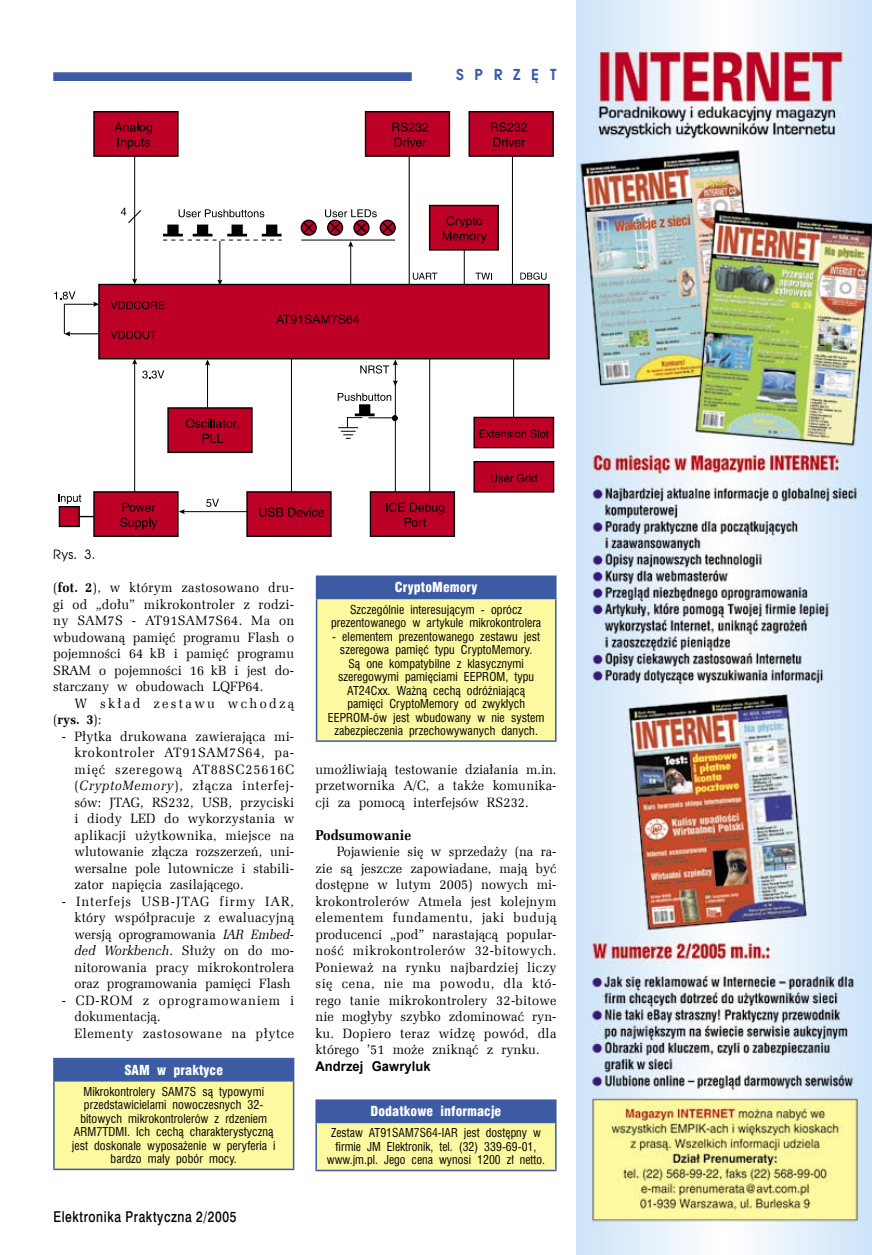
<style>
.page{position:relative;width:872px;height:1255px;background:#fff}
.page>*{position:absolute;margin:0;border:0;box-sizing:border-box;transform-origin:0 0}
.elekprakt{font:15px "Swis 721 Md EU Normal";letter-spacing:.05em;color:#000;scale:.8 1}
.nagl_lewa_str{font:700 15px "Avalon";color:#3c5ba3}
.Head1{font:14.25px "Zapf Ellipt EU Bold";color:#000;scale:.96 1}
.Body_text{font:13.5px/16.5px "Zapf Ellipt EU Normal";letter-spacing:.005em;color:#000;text-align:justify;scale:.96 1}
.pnstrony{font:13.5px/16.5px "Zapf Ellipt EU Normal";letter-spacing:.005em;color:#000;text-align:justify;scale:.96 1}
.tab_nagl{font:13.5px "Swis 721 Blk Cn EU Normal";letter-spacing:.005em;color:#fff}
.Body_text-2{font:13.5px/16.5px "Zapf Ellipt EU Normal";letter-spacing:.065em;color:#000;scale:.96 1}
.Body_text-3{font:13.5px/16.5px "Zapf Ellipt EU Normal";letter-spacing:.18em;color:#000;scale:.96 1}
.Body_text-4{font:13.5px "Zapf Ellipt EU Normal";letter-spacing:.045em;color:#000;scale:.96 1}
.autor{font:700 13.5px "Arial";letter-spacing:.005em;color:#000;scale:.96 1}
.spis{font:12.75px "Avalon";color:#000}
.tabela{font:12px/13.5px "Swis 721 Cn EU Normal";letter-spacing:.005em;color:#000;text-align:center}
.s1{font-family:"Zapf Ellipt EU Bold"}
.s2{font-family:"Zapf Ellipt EU Italic"}
</style>
<div class="page">
<svg style="left:58px;top:111px;width:497px;height:426px"></svg>
<div style="left:267px;top:225px;width:10px;height:10px;background:#000"></div>
<div style="left:266px;top:224px;width:11px;height:12px;border:1px solid #000"></div>
<div style="left:232px;top:225px;width:10px;height:10px;background:#000"></div>
<div style="left:231px;top:224px;width:12px;height:12px;border:1px solid #000"></div>
<div style="left:198px;top:225px;width:9px;height:10px;background:#000"></div>
<div style="left:197px;top:224px;width:11px;height:12px;border:1px solid #000"></div>
<svg style="left:163px;top:234px;width:118px;height:7px"></svg>
<div style="left:168px;top:225px;width:10px;height:10px;background:#000"></div>
<div style="left:167px;top:224px;width:12px;height:12px;border:1px solid #000"></div>
<hr style="left:163px;top:234px;width:20px;height:2px;background:#000">
<svg style="left:114px;top:122px;width:38px;height:27px"></svg>
<svg style="left:392px;top:122px;width:36px;height:10px"></svg>
<svg style="left:394px;top:138px;width:32px;height:9px"></svg>
<svg style="left:443px;top:216px;width:43px;height:27px"></svg>
<svg style="left:120px;top:502px;width:37px;height:27px"></svg>
<svg style="left:259px;top:507px;width:65px;height:10px"></svg>
<svg style="left:386px;top:502px;width:58px;height:25px"></svg>
<svg style="left:186px;top:418px;width:52px;height:25px"></svg>
<svg style="left:479px;top:429px;width:69px;height:9px"></svg>
<svg style="left:491px;top:474px;width:45px;height:8px"></svg>
<svg style="left:491px;top:122px;width:36px;height:10px"></svg>
<svg style="left:493px;top:138px;width:32px;height:9px"></svg>
<svg style="left:179px;top:209px;width:85px;height:8px"></svg>
<svg style="left:325px;top:209px;width:52px;height:8px"></svg>
<svg style="left:413px;top:273px;width:24px;height:7px"></svg>
<svg style="left:475px;top:273px;width:17px;height:6px"></svg>
<svg style="left:520px;top:272px;width:26px;height:8px"></svg>
<svg style="left:276px;top:314px;width:83px;height:10px"></svg>
<svg style="left:206px;top:499px;width:13px;height:8px"></svg>
<svg style="left:58px;top:494px;width:23px;height:10px"></svg>
<svg style="left:142px;top:370px;width:22px;height:8px"></svg>
<svg style="left:111px;top:301px;width:54px;height:8px"></svg>
<svg style="left:111px;top:331px;width:45px;height:8px"></svg>
<svg style="left:54px;top:291px;width:45px;height:45px"></svg>
<svg style="left:291px;top:358px;width:139px;height:134px"></svg>
<div style="left:54px;top:1058px;width:239px;height:22px;background:#3c5ba3"></div>
<div style="left:54px;top:1080px;width:239px;height:89px;background:#fdf9a0"></div>
<hr style="left:53px;top:1057px;width:241px;height:2px;background:#3c5ba3">
<hr style="left:53px;top:1059px;width:2px;height:20px;background:#3c5ba3">
<svg style="left:293px;top:1059px;width:1px;height:20px"></svg>
<hr style="left:53px;top:1079px;width:241px;height:2px;background:#3c5ba3">
<hr style="left:53px;top:1081px;width:2px;height:87px;background:#3c5ba3">
<hr style="left:293px;top:1081px;width:1px;height:87px;background:#3c5ba3">
<hr style="left:53px;top:1168px;width:241px;height:1px;background:#3c5ba3">
<div style="left:316px;top:1100px;width:240px;height:22px;background:#3c5ba3"></div>
<div style="left:316px;top:1122px;width:240px;height:48px;background:#fdf9a0"></div>
<hr style="left:315px;top:1099px;width:241px;height:1px;background:#3c5ba3">
<hr style="left:315px;top:1100px;width:2px;height:21px;background:#3c5ba3">
<hr style="left:315px;top:1121px;width:241px;height:2px;background:#3c5ba3">
<hr style="left:315px;top:1123px;width:2px;height:46px;background:#3c5ba3">
<hr style="left:555px;top:1123px;width:1px;height:46px;background:#3c5ba3">
<hr style="left:315px;top:1169px;width:241px;height:2px;background:#3c5ba3">
<div style="left:316px;top:576px;width:240px;height:22px;background:#3c5ba3"></div>
<div style="left:316px;top:598px;width:240px;height:143px;background:#fdf9a0"></div>
<hr style="left:316px;top:599px;width:1px;height:141px;background:#3c5ba3">
<hr style="left:555px;top:599px;width:1px;height:141px;background:#3c5ba3">
<hr style="left:316px;top:740px;width:240px;height:1px;background:#3c5ba3">
<hr style="left:316px;top:575px;width:240px;height:2px;background:#3c5ba3">
<hr style="left:316px;top:597px;width:240px;height:2px;background:#3c5ba3">
<div style="left:54px;top:73px;width:357px;height:7px;background:#3c5ba3"></div>
<div style="left:53px;top:72px;width:359px;height:9px;border:2px solid #3c5ba3"></div>
<img style="left:576px;top:0;width:296px;height:1254px">
<p class="nagl_lewa_str" style="left:456px;top:65px;width:102px">S P R Z Ę T</p>
<p class="spis" style="left:53px;top:546px;width:44px">Rys. 3.</p>
<p class="pnstrony" style="left:53px;top:579px;width:253px">(<span class="s1">fot. 2</span>), w którym zastosowano dru&shy;gi od „dołu” mikrokontroler z rodzi&shy;ny SAM7S - AT91SAM7S64. Ma on wbudowaną pamięć programu Flash o pojemności 64 kB i pamięć programu SRAM o pojemności 16 kB i jest do&shy;starczany w obudowach LQFP64.</p>
<p class="Body_text-3" style="left:53px;top:695px;width:252px;text-indent:21px">W skład zestawu wchodzą (<span class="s1">rys. 3</span>):</p>
<p class="Body_text" style="left:74px;top:728px;width:230px;text-indent:-13px">- Płytka drukowana zawierająca mi&shy;krokontroler AT91SAM7S64, pa&shy;mięć szeregową AT88SC25616C (<span class="s2">CryptoMemory</span>), złącza interfej&shy;sów: JTAG, RS232, USB, przyciski i diody LED do wykorzystania w aplikacji użytkownika, miejsce na wlutowanie złącza rozszerzeń, uni&shy;wersalne pole lutownicze i stabili&shy;zator napięcia zasilającego.</p>
<p class="Body_text" style="left:74px;top:893px;width:230px;text-indent:-13px">- Interfejs USB-JTAG firmy IAR, który współpracuje z ewaluacyjną wersją oprogramowania <span class="s2">IAR Embed&shy;ded Workbench</span>. Służy on do mo&shy;nitorowania pracy mikrokontrolera oraz programowania pamięci Flash</p>
<p class="Body_text-2" style="left:74px;top:992px;width:230px;text-indent:-13px">- CD-ROM z oprogramowaniem i dokumentacją.</p>
<p class="Body_text-4" style="left:74px;top:1024px;width:230px">Elementy zastosowane na płytce</p>
<p class="tab_nagl" style="left:124px;top:1061px;width:100px">SAM w praktyce</p>
<p class="tabela" style="left:72px;top:1084px;width:205px">Mikrokontrolery SAM7S są typowymi przedstawicielami nowoczesnych 32- bitowych mikrokontrolerów z rdzeniem ARM7TDMI. Ich cechą charakterystyczną jest doskonałe wyposażenie w peryferia i bardzo mały pobór mocy.</p>
<p class="elekprakt" style="left:53px;top:1207px;width:230px">Elektronika Praktyczna 2/2005</p>
<p class="tab_nagl" style="left:395px;top:579px;width:84px">CryptoMemory</p>
<p class="tabela" style="left:331px;top:602px;width:212px">Szczególnie interesującym - oprócz prezentowanego w artykule mikrokontrolera</p>
<p class="tabela" style="left:328px;top:629px;width:218px">- elementem prezentowanego zestawu jest szeregowa pamięć typu CryptoMemory.<br>Są one kompatybilne z klasycznymi szeregowymi pamięciami EEPROM, typu AT24Cxx. Ważną cechą odróżniającą pamięci CryptoMemory od zwykłych EEPROM-ów jest wbudowany w nie system zabezpieczenia przechowywanych danych.</p>
<p class="Body_text" style="left:315px;top:761px;width:252px">umożliwiają testowanie działania m.in. przetwornika A/C, a także komunika&shy;cji za pomocą interfejsów RS232.</p>
<p class="Head1" style="left:315px;top:825px;width:101px">Podsumowanie</p>
<p class="Body_text" style="left:315px;top:843px;width:252px;text-indent:21px">Pojawienie się w sprzedaży (na ra&shy;zie są jeszcze zapowiadane, mają być dostępne w lutym 2005) nowych mi&shy;krokontrolerów Atmela jest kolejnym elementem fundamentu, jaki budują producenci „pod” narastającą popular&shy;ność mikrokontrolerów 32-bitowych.<br>Ponieważ na rynku najbardziej liczy się cena, nie ma powodu, dla któ&shy;rego tanie mikrokontrolery 32-bitowe nie mogłyby szybko zdominować ryn&shy;ku. Dopiero teraz widzę powód, dla którego ’51 może zniknąć z rynku.</p>
<p class="autor" style="left:315px;top:1057px;width:121px">Andrzej Gawryluk</p>
<p class="tab_nagl" style="left:370px;top:1103px;width:132px">Dodatkowe informacje</p>
<p class="tabela" style="left:327px;top:1126px;width:220px">Zestaw AT91SAM7S64-IAR jest dostępny w firmie JM Elektronik, tel. (32) 339-69-01, www.jm.pl. Jego cena wynosi 1200 zł netto.</p>
</div>
